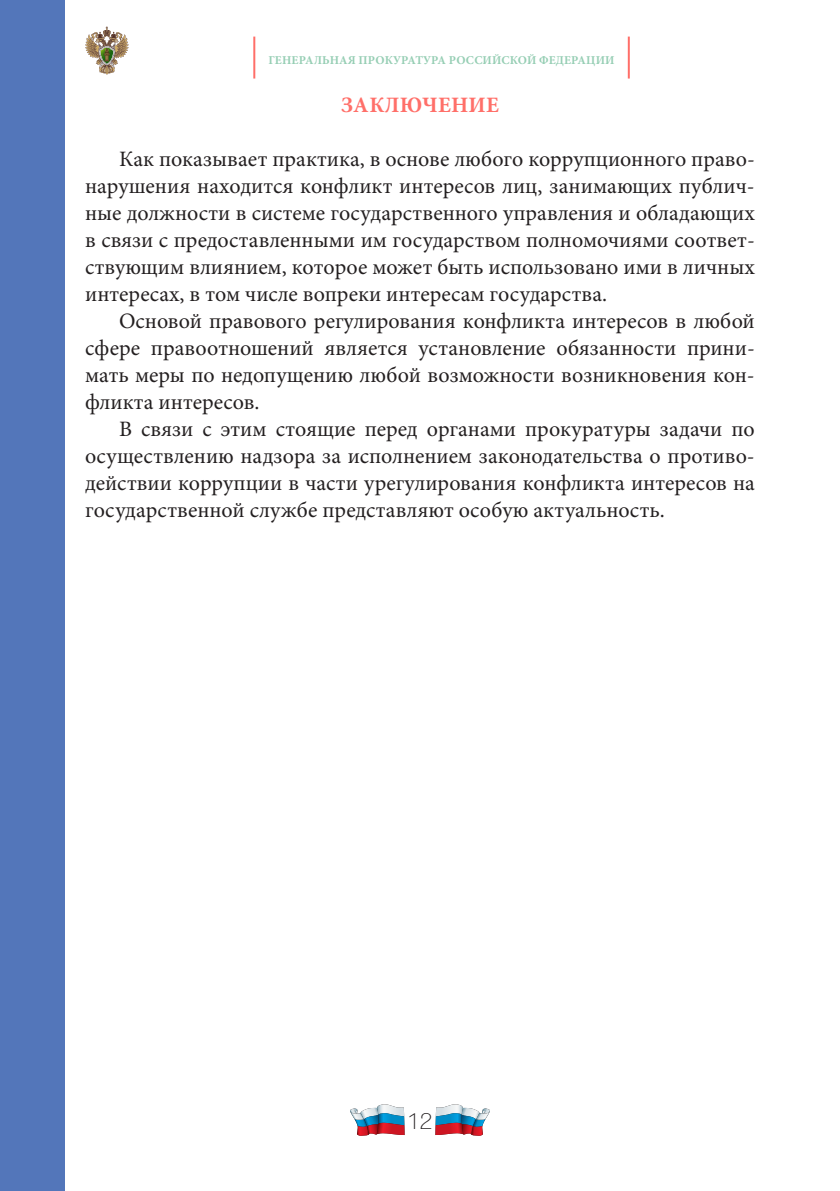
<style>
.page{position:relative;width:840px;height:1191px;background:#fff}
.page>*{position:absolute;margin:0;border:0;box-sizing:border-box;transform-origin:0 0}
.t1{font:100 24px "PF Bague Sans Pro";color:#231f20}
.t2{font:22px/27px "Minion Pro";color:#231f20;text-align:justify}
.t3{font:700 22px "Minion Pro";letter-spacing:.01em;color:#ff6f69}
.t4{font:700 12px "Minion Pro";letter-spacing:.01em;color:#96ceb4}
</style>
<div class="page">
<hr style="left:253px;top:37px;width:2px;height:42px;background:#ff6f69">
<hr style="left:627px;top:37px;width:2px;height:42px;background:#ff6f69">
<svg style="left:85px;top:27px;width:43px;height:47px"></svg>
<svg style="left:435px;top:1104px;width:55px;height:32px"></svg>
<svg style="left:350px;top:1104px;width:54px;height:32px"></svg>
<div style="left:0;top:0;width:65px;height:1191px;background:#5376ba"></div>
<p class="t4" style="left:268px;top:52px;width:347px">ГЕНЕРАЛЬНАЯ ПРОКУРАТУРА РОССИЙСКОЙ ФЕДЕРАЦИИ</p>
<p class="t3" style="left:341px;top:90px;width:159px">ЗАКЛЮЧЕНИЕ</p>
<p class="t2" style="left:85px;top:146px;width:671px;text-indent:34px">Как показывает практика, в основе любого коррупционного право&shy;нарушения находится конфликт интересов лиц, занимающих публич&shy;ные должности в системе государственного управления и обладающих в связи с предоставленными им государством полномочиями соответ&shy;ствующим влиянием, которое может быть использовано ими в личных интересах, в том числе вопреки интересам государства.</p>
<p class="t2" style="left:85px;top:308px;width:670px;text-indent:34px">Основой правового регулирования конфликта интересов в любой сфере правоотношений является установление обязанности прини&shy;мать меры по недопущению любой возможности возникновения кон&shy;фликта интересов.</p>
<p class="t2" style="left:85px;top:416px;width:671px;text-indent:34px">В связи с этим стоящие перед органами прокуратуры задачи по осуществлению надзора за исполнением законодательства о противо&shy;действии коррупции в части урегулирования конфликта интересов на государственной службе представляют особую актуальность.</p>
<p class="t1" style="left:407px;top:1107px;width:27px">12</p>
</div>
